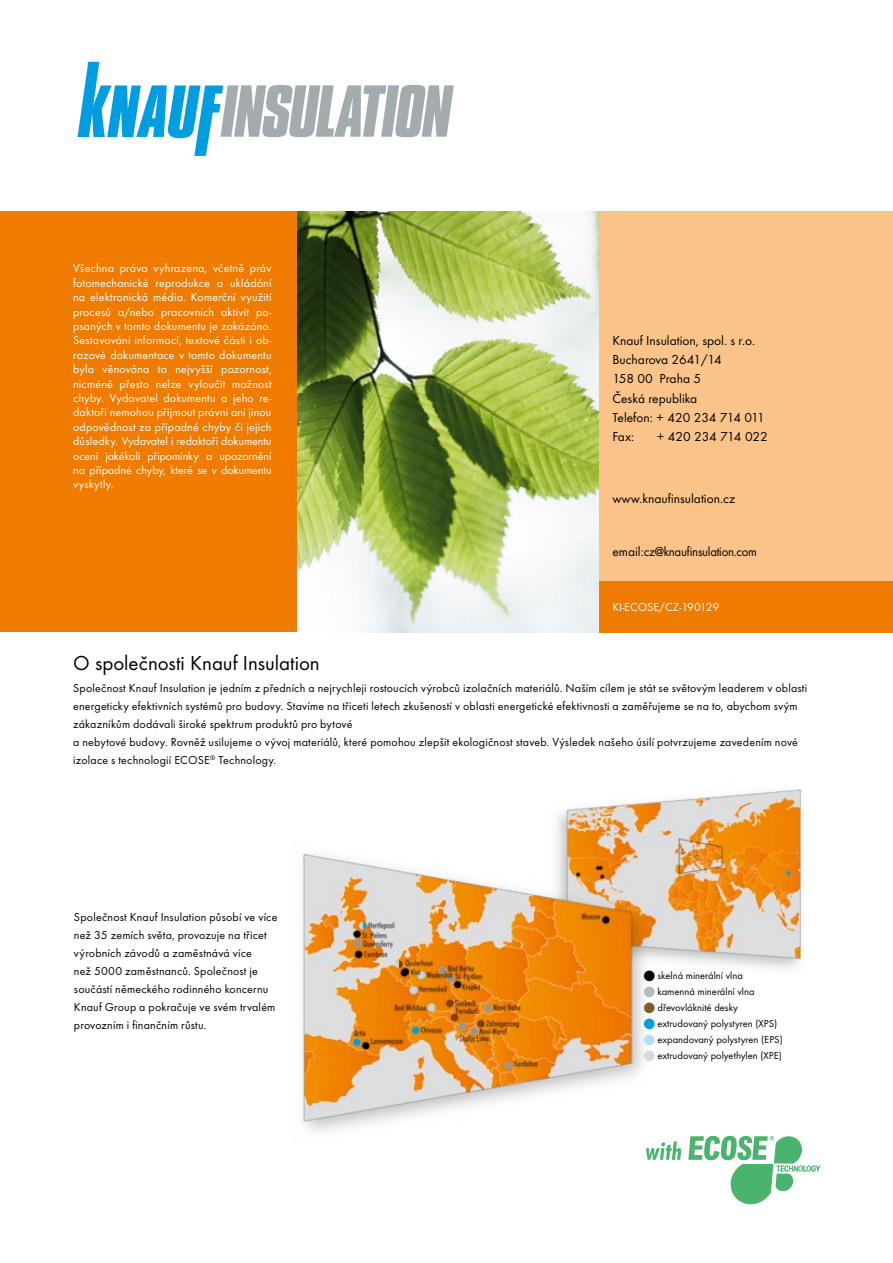
<style>
.page{position:relative;width:893px;height:1263px;background:#fff}
.page>*{position:absolute;margin:0;border:0;box-sizing:border-box;transform-origin:0 0}
.t1{font:21px "Futura TOT";color:#000}
.t2{font:13.5px/19.2px "Futura TOT";color:#000}
.t3{font:13.5px "Futura TOT";letter-spacing:-.02em;color:#000}
.t4{font:12px/18px "Futura TOT";letter-spacing:.015em;color:#000}
.t5{font:12px/14.4px "Futura TOT";letter-spacing:-.005em;color:#fff;text-align:justify}
.t6{font:10.5px "Futura TOT";color:#000}
.s1{color:#b4bbbf}
.s2{color:#825c26}
.s3{color:#009ee0}
.s4{color:#aee0f6}
.s5{color:#d9dadb}
</style>
<div class="page">
<svg style="left:646px;top:1142px;width:35px;height:18px"></svg>
<svg style="left:688px;top:1142px;width:132px;height:62px"></svg>
<div style="left:0;top:212px;width:298px;height:420px;background:#ef7c00"></div>
<div style="left:597px;top:212px;width:296px;height:420px;background:#fac389"></div>
<div style="left:597px;top:581px;width:296px;height:51px;background:#ef7c00"></div>
<img style="left:302px;top:789px;width:500px;height:353px">
<img style="left:297px;top:212px;width:301px;height:420px">
<svg style="left:78px;top:62px;width:376px;height:94px"></svg>
<p class="t5" style="left:73px;top:261px;width:200px">Všechna práva vyhrazena, včetně práv fotomechanické reprodukce a ukládání na elektronická média. Komerční využití procesů a/nebo pracovních aktivit po&shy;psaných v tomto dokumentu je zakázáno.<br>Sestavování informací, textové části i ob&shy;razové dokumentace v tomto dokumentu byla věnována ta nejvyšší pozornost, nicméně přesto nelze vyloučit možnost chyby. Vydavatel dokumentu a jeho re&shy;daktoři nemohou přijmout právní ani jinou odpovědnost za případné chyby či jejich důsledky. Vydavatel i redaktoři dokumentu ocení jakékoli připomínky a upozornění na případné chyby, které se v dokumentu vyskytly.</p>
<p class="t2" style="left:612px;top:331px;width:154px">Knauf Insulation, spol. s r.o.<br>Bucharova 2641/14<br>158 00 Praha 5<br>Česká republika<br>Telefon: + 420 234 714 011<br>Fax:</p>
<p class="t2" style="left:657px;top:427px;width:113px">+ 420 234 714 022</p>
<p class="t2" style="left:612px;top:489px;width:124px">www.knaufinsulation.cz</p>
<p class="t3" style="left:612px;top:543px;width:146px">email:cz@knaufinsulation.com</p>
<p class="t5" style="left:612px;top:600px;width:109px">KI-ECOSE/CZ-190129</p>
<h1 class="t1" style="left:73px;top:650px;width:248px">O společnosti Knauf Insulation</h1>
<p class="t4" style="left:73px;top:679px;width:736px">Společnost Knauf Insulation je jedním z předních a nejrychleji rostoucích výrobců izolačních materiálů. Naším cílem je stát se světovým leaderem v oblasti energeticky efektivních systémů pro budovy. Stavíme na třiceti letech zkušeností v oblasti energetické efektivnosti a zaměřujeme se na to, abychom svým zákazníkům dodávali široké spektrum produktů pro bytové<br>a nebytové budovy. Rovněž usilujeme o vývoj materiálů, které pomohou zlepšit ekologičnost staveb. Výsledek našeho úsilí potvrzujeme zavedením nové izolace s technologií ECOSE<sup>®</sup> Technology.</p>
<p class="t4" style="left:74px;top:908px;width:205px">Společnost Knauf Insulation působí ve více než 35 zemích světa, provozuje na třicet výrobních závodů a zaměstnává více<br>než 5000 zaměstnanců. Společnost je součástí německého rodinného koncernu Knauf Group a pokračuje ve svém trvalém provozním i finančním růstu.</p>
<p class="t6" style="left:644px;top:969px;width:100px">■ skelná minerální vlna</p>
<p class="t6" style="left:644px;top:985px;width:112px"><span class="s1">■</span> kamenná minerální vlna</p>
<p class="t6" style="left:644px;top:1001px;width:95px"><span class="s2">■</span> dřevovláknité desky</p>
<p class="t6" style="left:644px;top:1017px;width:135px"><span class="s3">■</span> extrudovaný polystyren (XPS)</p>
<p class="t6" style="left:644px;top:1033px;width:140px"><span class="s4">■</span> expandovaný polystyren (EPS)</p>
<p class="t6" style="left:644px;top:1049px;width:139px"><span class="s5">■</span> extrudovaný polyethylen (XPE)</p>
</div>
